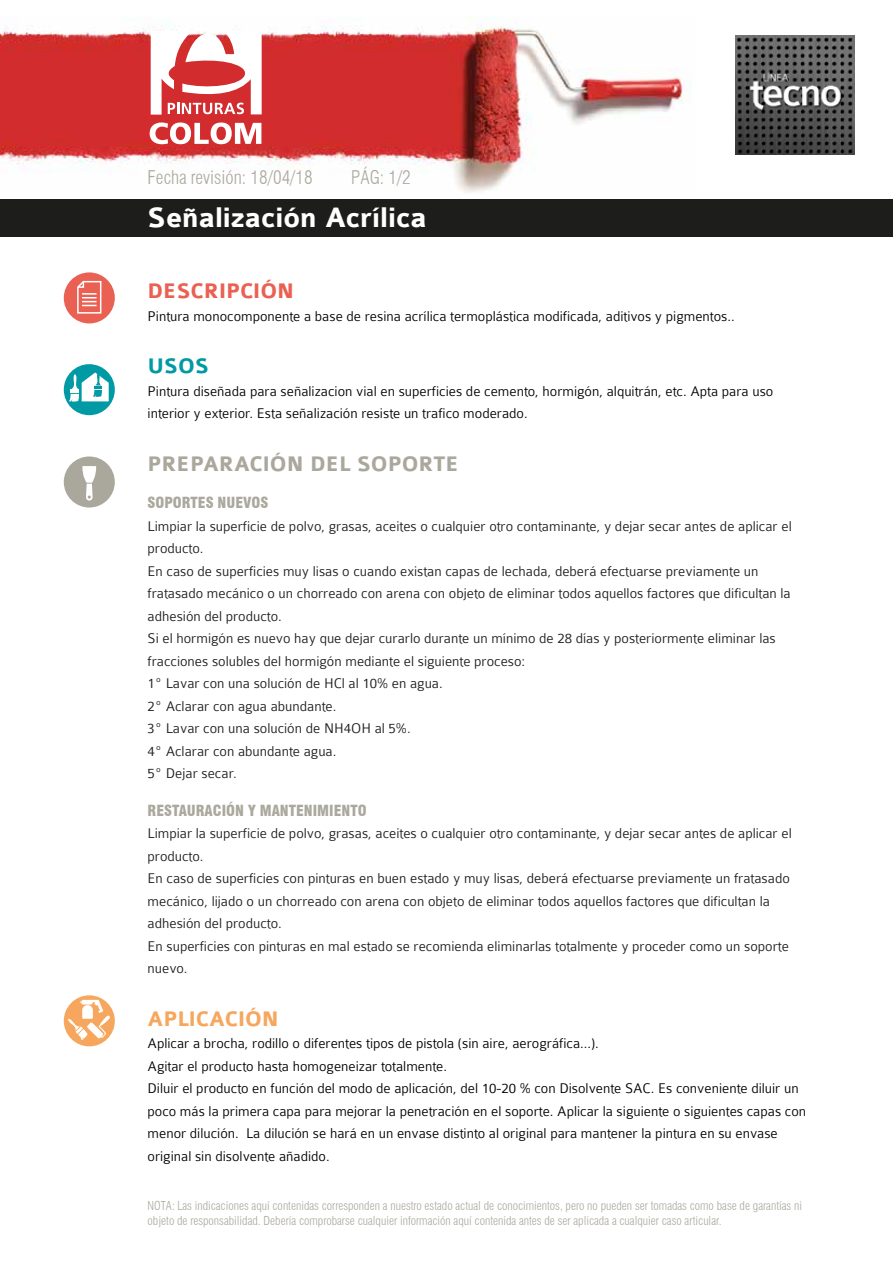
<style>
.page{position:relative;width:893px;height:1263px;background:#fff}
.page>*{position:absolute;margin:0;border:0;box-sizing:border-box;transform-origin:0 0}
.t1{font:700 30px "Colaborate";color:#fff}
.t2{font:700 22.5px "Colaborate";color:#aaa89d}
.t3{font:700 22.5px "Colaborate";color:#ea6053}
.t4{font:700 22.5px "Colaborate";color:#f6a75d}
.t5{font:700 22.5px "Colaborate";color:#009aa4}
.t6{font:300 condensed 18.45px "Swiss 721 BT";color:#aba89e}
.t7{font:300 15px/22.5px "Colaborate";color:#1d1d1b}
.t8{font:300 15px/22.5px "Colaborate";color:#000}
.t9{font:900 condensed 15px "Swiss 721 BT";color:#aba89e}
.t10{font:300 condensed 12px/14.4px "Swiss 721 BT";color:#aba89e}
</style>
<div class="page">
<img style="left:0;top:17px;width:692px;height:175px">
<svg style="left:150px;top:122px;width:111px;height:22px"></svg>
<svg style="left:151px;top:24px;width:111px;height:91px"></svg>
<div style="left:0;top:199px;width:893px;height:38px;background:#1d1d1b"></div>
<div style="left:64px;top:995px;width:51px;height:51px;background:#f6a75d;border-radius:50%"></div>
<svg style="left:68px;top:1000px;width:42px;height:40px"></svg>
<div style="left:64px;top:364px;width:51px;height:51px;background:#009aa4;border-radius:50%"></div>
<svg style="left:69px;top:372px;width:40px;height:30px"></svg>
<div style="left:64px;top:456px;width:51px;height:51px;background:#aaa89d;border-radius:50%"></div>
<svg style="left:82px;top:466px;width:14px;height:34px"></svg>
<div style="left:64px;top:272px;width:51px;height:51px;background:#ea6053;border-radius:50%"></div>
<svg style="left:77px;top:280px;width:25px;height:34px"></svg>
<img style="left:735px;top:36px;width:119px;height:119px">
<p class="t6" style="left:148px;top:166px;width:167px">Fecha revisión: 18/04/18</p>
<p class="t6" style="left:351px;top:166px;width:61px">PÁG: 1/2</p>
<h1 class="t1" style="left:148px;top:202px;width:281px">Señalización Acrílica</h1>
<h2 class="t3" style="left:148px;top:279px;width:148px">DESCRIPCIÓN</h2>
<p class="t8" style="left:148px;top:305px;width:589px">Pintura monocomponente a base de resina acrílica termoplástica modificada, aditivos y pigmentos..</p>
<h2 class="t5" style="left:148px;top:354px;width:63px">USOS</h2>
<p class="t8" style="left:148px;top:380px;width:627px">Pintura diseñada para señalizacion vial en superficies de cemento, hormigón, alquitrán, etc. Apta para uso interior y exterior. Esta señalización resiste un trafico moderado.</p>
<h2 class="t2" style="left:148px;top:452px;width:313px">PREPARACIÓN DEL SOPORTE</h2>
<p class="t9" style="left:148px;top:494px;width:122px">SOPORTES NUEVOS</p>
<p class="t7" style="left:148px;top:515px;width:646px">Limpiar la superficie de polvo, grasas, aceites o cualquier otro contaminante, y dejar secar antes de aplicar el producto.<br>En caso de superficies muy lisas o cuando existan capas de lechada, deberá efectuarse previamente un fratasado mecánico o un chorreado con arena con objeto de eliminar todos aquellos factores que dificultan la adhesión del producto.<br>Si el hormigón es nuevo hay que dejar curarlo durante un mínimo de 28 días y posteriormente eliminar las fracciones solubles del hormigón mediante el siguiente proceso:<br>1º Lavar con una solución de HCl al 10% en agua.<br>2º Aclarar con agua abundante.<br>3º Lavar con una solución de NH4OH al 5%.<br>4º Aclarar con abundante agua.<br>5º Dejar secar.</p>
<p class="t9" style="left:148px;top:801px;width:221px">RESTAURACIÓN Y MANTENIMIENTO</p>
<p class="t7" style="left:148px;top:822px;width:646px">Limpiar la superficie de polvo, grasas, aceites o cualquier otro contaminante, y dejar secar antes de aplicar el producto.<br>En caso de superficies con pinturas en buen estado y muy lisas, deberá efectuarse previamente un fratasado mecánico, lijado o un chorreado con arena con objeto de eliminar todos aquellos factores que dificultan la adhesión del producto.<br>En superficies con pinturas en mal estado se recomienda eliminarlas totalmente y proceder como un soporte nuevo.</p>
<h2 class="t4" style="left:148px;top:1007px;width:133px">APLICACIÓN</h2>
<p class="t8" style="left:148px;top:1032px;width:660px">Aplicar a brocha, rodillo o diferentes tipos de pistola (sin aire, aerográfica…).<br>Agitar el producto hasta homogeneizar totalmente.<br>Diluir el producto en función del modo de aplicación, del 10-20 % con Disolvente SAC. Es conveniente diluir un poco más la primera capa para mejorar la penetración en el soporte. Aplicar la siguiente o siguientes capas con menor dilución. La dilución se hará en un envase distinto al original para mantener la pintura en su envase original sin disolvente añadido.</p>
<p class="t10" style="left:148px;top:1199px;width:656px">NOTA: Las indicaciones aquí contenidas corresponden a nuestro estado actual de conocimientos, pero no pueden ser tomadas como base de garantías ni objeto de responsabilidad. Debería comprobarse cualquier información aquí contenida antes de ser aplicada a cualquier caso articular.</p>
</div>
